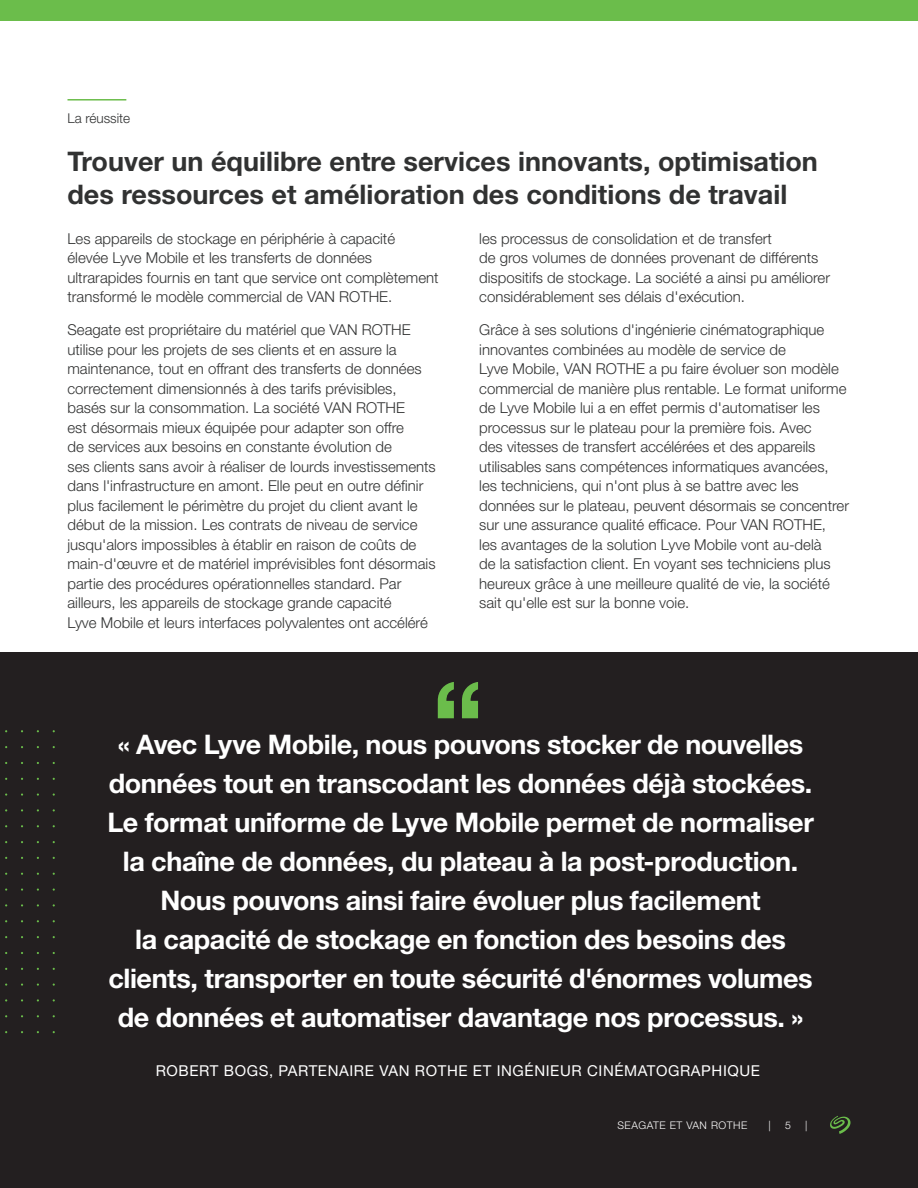
<style>
.page{position:relative;width:918px;height:1188px;background:#fff}
.page>*{position:absolute;margin:0;border:0;box-sizing:border-box;transform-origin:0 0}
.t1{font:700 27px/39px "Helvetica Neue LT Std";letter-spacing:-.015em;color:#fff;text-align:center}
.t2{font:700 27px/33px "Helvetica Neue LT Std";color:#313232}
.t3{font:300 15px/19.5px "Helvetica Neue LT Std";color:#313232}
.t4{font:15px "Helvetica Neue LT Std";letter-spacing:.04em;color:#fff}
.t5{font:300 13.5px "Helvetica Neue LT Std";color:#313232}
.t6{font:300 10.5px "Helvetica Neue LT Std";letter-spacing:.05em;color:#fff}
</style>
<div class="page">
<div style="left:0;top:652px;width:918px;height:536px;background:#231f20"></div>
<div style="left:0;top:0;width:918px;height:21px;background:#6bbd4b"></div>
<svg style="left:830px;top:1116px;width:21px;height:18px"></svg>
<hr style="left:67px;top:99px;width:59px;height:2px;background:#6bbd4b">
<svg style="left:437px;top:682px;width:41px;height:36px"></svg>
<p class="t5" style="left:68px;top:110px;width:64px">La réussite</p>
<h1 class="t2" style="left:68px;top:144px;width:752px">Trouver un équilibre entre services innovants, optimisation des ressources et amélioration des conditions de travail</h1>
<p class="t3" style="left:68px;top:229px;width:373px">Les appareils de stockage en périphérie à capacité élevée Lyve Mobile et les transferts de données ultrarapides fournis en tant que service ont complètement transformé le modèle commercial de VAN ROTHE.</p>
<p class="t3" style="left:68px;top:320px;width:370px">Seagate est propriétaire du matériel que VAN ROTHE utilise pour les projets de ses clients et en assure la maintenance, tout en offrant des transferts de données correctement dimensionnés à des tarifs prévisibles, basés sur la consommation. La société VAN ROTHE<br>est désormais mieux équipée pour adapter son offre<br>de services aux besoins en constante évolution de<br>ses clients sans avoir à réaliser de lourds investissements dans l'infrastructure en amont. Elle peut en outre définir plus facilement le périmètre du projet du client avant le début de la mission. Les contrats de niveau de service jusqu'alors impossibles à établir en raison de coûts de main-d'œuvre et de matériel imprévisibles font désormais partie des procédures opérationnelles standard. Par ailleurs, les appareils de stockage grande capacité<br>Lyve Mobile et leurs interfaces polyvalentes ont accéléré</p>
<p class="t3" style="left:479px;top:229px;width:352px">les processus de consolidation et de transfert<br>de gros volumes de données provenant de différents dispositifs de stockage. La société a ainsi pu améliorer considérablement ses délais d'exécution.</p>
<p class="t3" style="left:479px;top:320px;width:371px">Grâce à ses solutions d'ingénierie cinématographique innovantes combinées au modèle de service de<br>Lyve Mobile, VAN ROTHE a pu faire évoluer son modèle commercial de manière plus rentable. Le format uniforme de Lyve Mobile lui a en effet permis d'automatiser les processus sur le plateau pour la première fois. Avec<br>des vitesses de transfert accélérées et des appareils utilisables sans compétences informatiques avancées, les techniciens, qui n'ont plus à se battre avec les données sur le plateau, peuvent désormais se concentrer sur une assurance qualité efficace. Pour VAN ROTHE,<br>les avantages de la solution Lyve Mobile vont au-delà<br>de la satisfaction client. En voyant ses techniciens plus heureux grâce à une meilleure qualité de vie, la société sait qu'elle est sur la bonne voie.</p>
<p class="t1" style="left:107px;top:725px;width:708px">« Avec Lyve Mobile, nous pouvons stocker de nouvelles données tout en transcodant les données déjà stockées.<br>Le format uniforme de Lyve Mobile permet de normaliser la chaîne de données, du plateau à la post-production.<br>Nous pouvons ainsi faire évoluer plus facilement<br>la capacité de stockage en fonction des besoins des clients, transporter en toute sécurité d'énormes volumes de données et automatiser davantage nos processus. »</p>
<p class="t4" style="left:156px;top:1062px;width:606px">ROBERT BOGS, PARTENAIRE VAN ROTHE ET INGÉNIEUR CINÉMATOGRAPHIQUE</p>
<p class="t6" style="left:617px;top:1118px;width:131px">SEAGATE ET VAN ROTHE</p>
<p class="t6" style="left:769px;top:1118px;width:4px">|</p>
<p class="t6" style="left:785px;top:1118px;width:7px">5</p>
<p class="t6" style="left:805px;top:1118px;width:4px">|</p>
</div>
